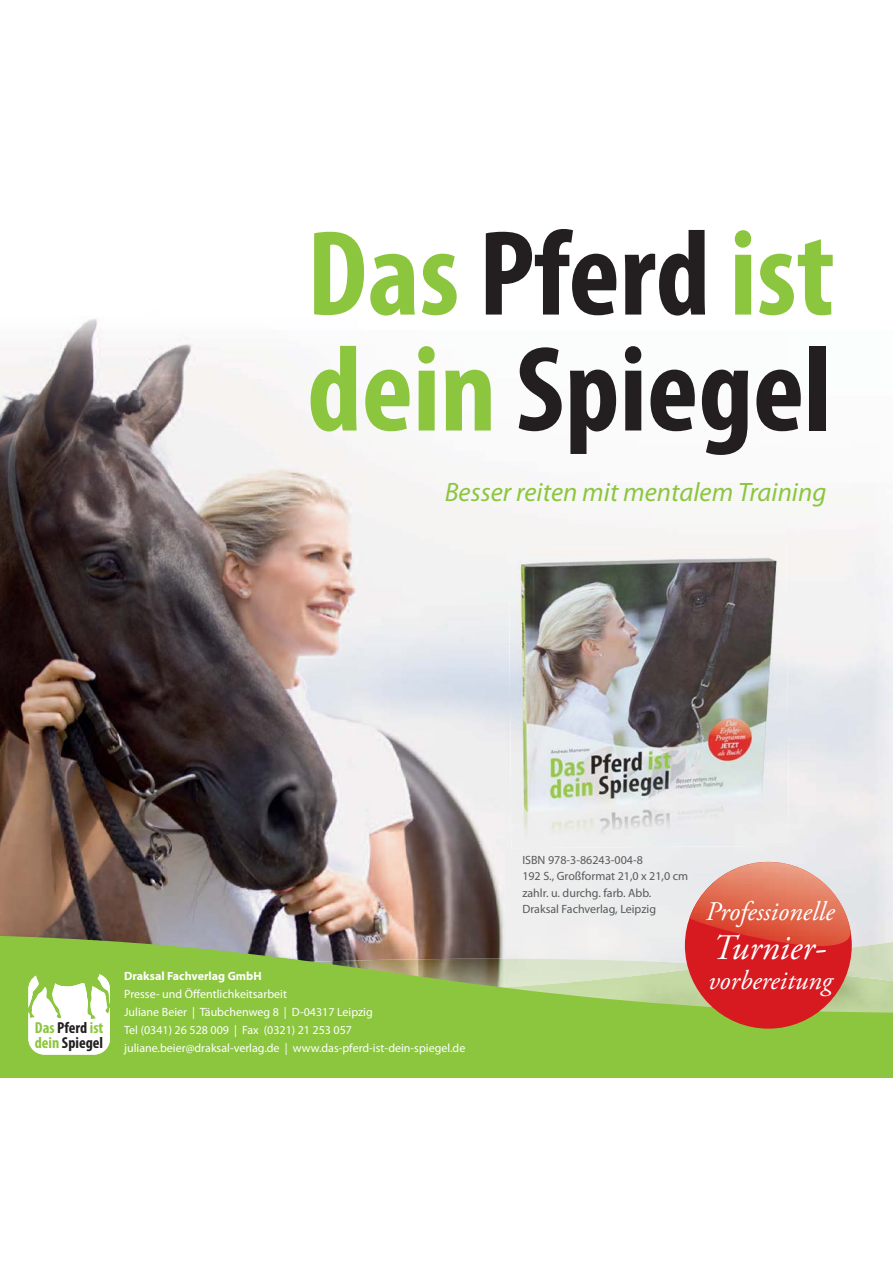
<style>
.page{position:relative;width:893px;height:1263px;background:#fff}
.page>*{position:absolute;margin:0;border:0;box-sizing:border-box;transform-origin:0 0}
.t1{font:700 condensed 122.25px/115.9px "Myriad Pro";color:#231f20}
.t2{font:italic 36px "Adobe Garamond Pro";color:#fff}
.t3{font:italic 27px "Adobe Garamond Pro";color:#fff}
.t4{font:italic 26.7px "Myriad Pro";color:#8cc63f}
.t5{font:700 condensed 15.9px/15.3px "Myriad Pro";color:#231f20}
.t6{font:12px/18px "Myriad Pro";color:#fff}
.t7{font:12px/16.5px "Myriad Pro";color:#58595b}
.t8{font:700 12px "Myriad Pro";color:#fff}
.s1{color:#8cc63f}
</style>
<div class="page">
<img style="left:0;top:318px;width:367px;height:616px">
<img style="left:787px;top:332px;width:105px;height:602px">
<img style="left:367px;top:580px;width:158px;height:354px">
<img style="left:508px;top:546px;width:281px;height:302px">
<svg style="left:0;top:934px;width:892px;height:144px;background:#96c157"></svg>
<svg style="left:28px;top:974px;width:82px;height:81px"></svg>
<div style="left:685px;top:862px;width:166px;height:167px;background:#d71920;border-radius:50%"></div>
<img style="left:689px;top:862px;width:161px;height:84px">
<h1 class="t1" style="left:307px;top:224px;width:529px"><span class="s1">Das</span> Pferd <span class="s1">ist dein</span> Spiegel</h1>
<h3 class="t4" style="left:445px;top:477px;width:383px">Besser reiten mit mentalem Training</h3>
<h3 class="t5" style="left:35px;top:1021px;width:70px"><span class="s1">Das</span> Pferd <span class="s1">ist dein</span> Spiegel</h3>
<p class="t8" style="left:124px;top:972px;width:139px">Draksal Fachverlag GmbH</p>
<p class="t6" style="left:124px;top:986px;width:343px">Presse- und Öffentlichkeitsarbeit<br>Juliane Beier | Täubchenweg 8 | D-04317 Leipzig<br>Tel (0341) 26 528 009 | Fax (0321) 21 253 057 juliane.beier@draksal-verlag.de | www.das-pferd-ist-dein-spiegel.de</p>
<p class="t7" style="left:522px;top:852px;width:167px">ISBN 978-3-86243-004-8<br>192 S., Großformat 21,0 x 21,0 cm zahlr. u. durchg. farb. Abb.<br>Draksal Fachverlag, Leipzig</p>
<h3 class="t3" style="left:705px;top:901px;width:130px">Professionelle</h3>
<h2 class="t2" style="left:712px;top:933px;width:115px">Turnier-</h2>
<h3 class="t3" style="left:708px;top:970px;width:125px">vorbereitung</h3>
</div>
